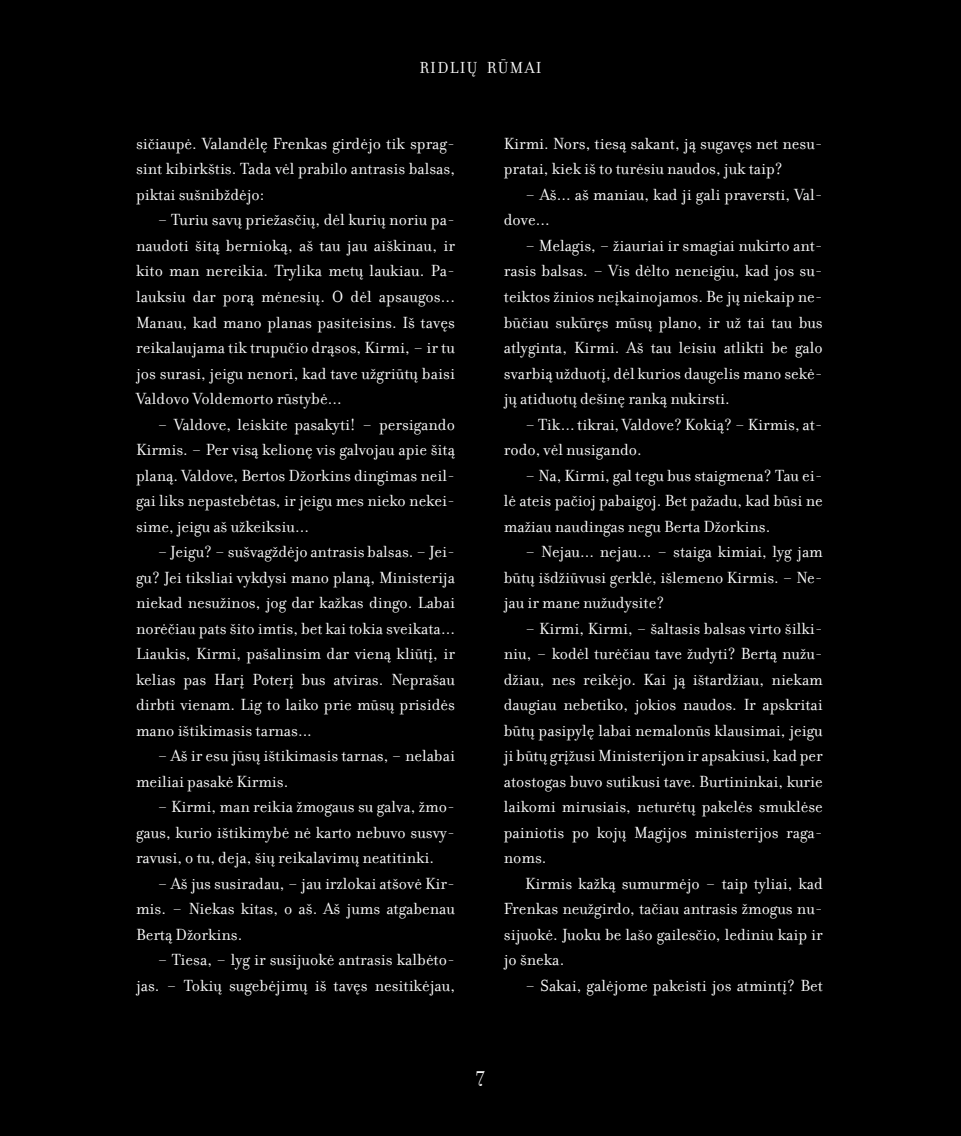
<style>
.page{position:relative;width:961px;height:1136px;background:#fff}
.page>*{position:absolute;margin:0;border:0;box-sizing:border-box;transform-origin:0 0}
.t1{font:22.5px "Filosofia";color:#fcfcfc}
.t2{font:17.4px/25.5px "Filosofia";color:#fcfcfc;text-align:justify}
.t3{font:17.25px "Filosofia OT Lining";letter-spacing:.075em;color:#fcfcfc}
</style>
<div class="page">
<div style="left:0;top:0;width:961px;height:1135px;background:#000"></div>
<p class="t3" style="left:419px;top:58px;width:124px">RIDLIŲ RŪMAI</p>
<p class="t2" style="left:136px;top:131px;width:320px">sičiaupė. Valandėlę Frenkas girdėjo tik sprag&shy;sint kibirkštis. Tada vėl prabilo antrasis balsas, piktai sušnibždėjo:</p>
<p class="t2" style="left:136px;top:207px;width:320px;text-indent:21px">– Turiu savų priežasčių, dėl kurių noriu pa&shy;naudoti šitą bernioką, aš tau jau aiškinau, ir kito man nereikia. Trylika metų laukiau. Pa&shy;lauksiu dar porą mėnesių. O dėl apsaugos...<br>Manau, kad mano planas pasiteisins. Iš tavęs reikalaujama tik trupučio drąsos, Kirmi, – ir tu jos surasi, jeigu nenori, kad tave užgriūtų baisi Valdovo Voldemorto rūstybė...</p>
<p class="t2" style="left:136px;top:411px;width:320px;text-indent:21px">– Valdove, leiskite pasakyti! – persigando Kirmis. – Per visą kelionę vis galvojau apie šitą planą. Valdove, Bertos Džorkins dingimas neil&shy;gai liks nepastebėtas, ir jeigu mes nieko nekei&shy;sime, jeigu aš užkeiksiu...</p>
<p class="t2" style="left:136px;top:539px;width:320px;text-indent:21px">– Jeigu? – sušvagždėjo antrasis balsas. – Jei&shy;gu? Jei tiksliai vykdysi mano planą, Ministerija niekad nesužinos, jog dar kažkas dingo. Labai norėčiau pats šito imtis, bet kai tokia sveikata...<br>Liaukis, Kirmi, pašalinsim dar vieną kliūtį, ir kelias pas Harį Poterį bus atviras. Neprašau dirbti vienam. Lig to laiko prie mūsų prisidės mano ištikimasis tarnas...</p>
<p class="t2" style="left:136px;top:743px;width:320px;text-indent:21px">– Aš ir esu jūsų ištikimasis tarnas, – nelabai meiliai pasakė Kirmis.</p>
<p class="t2" style="left:136px;top:794px;width:320px;text-indent:21px">– Kirmi, man reikia žmogaus su galva, žmo&shy;gaus, kurio ištikimybė nė karto nebuvo susvy&shy;ravusi, o tu, deja, šių reikalavimų neatitinki.</p>
<p class="t2" style="left:136px;top:870px;width:320px;text-indent:21px">– Aš jus susiradau, – jau irzlokai atšovė Kir&shy;mis. – Niekas kitas, o aš. Aš jums atgabenau Bertą Džorkins.</p>
<p class="t2" style="left:136px;top:947px;width:320px;text-align:right">– Tiesa, – lyg ir susijuokė antrasis kalbėto&shy;jas. – Tokių sugebėjimų iš tavęs nesitikėjau,</p>
<p class="t2" style="left:504px;top:131px;width:320px">Kirmi. Nors, tiesą sakant, ją sugavęs net nesu&shy;pratai, kiek iš to turėsiu naudos, juk taip?</p>
<p class="t2" style="left:504px;top:182px;width:320px;text-indent:21px">– Aš... aš maniau, kad ji gali praversti, Val&shy;dove...</p>
<p class="t2" style="left:504px;top:233px;width:320px;text-indent:21px">– Melagis, – žiauriai ir smagiai nukirto ant&shy;rasis balsas. – Vis dėlto neneigiu, kad jos su&shy;teiktos žinios neįkainojamos. Be jų niekaip ne&shy;būčiau sukūręs mūsų plano, ir už tai tau bus atlyginta, Kirmi. Aš tau leisiu atlikti be galo svarbią užduotį, dėl kurios daugelis mano sekė&shy;jų atiduotų dešinę ranką nukirsti.</p>
<p class="t2" style="left:504px;top:411px;width:320px;text-indent:21px">– Tik... tikrai, Valdove? Kokią? – Kirmis, at&shy;rodo, vėl nusigando.</p>
<p class="t2" style="left:504px;top:462px;width:320px;text-indent:21px">– Na, Kirmi, gal tegu bus staigmena? Tau ei&shy;lė ateis pačioj pabaigoj. Bet pažadu, kad būsi ne mažiau naudingas negu Berta Džorkins.</p>
<p class="t2" style="left:504px;top:539px;width:320px;text-indent:21px">– Nejau... nejau... – staiga kimiai, lyg jam būtų išdžiūvusi gerklė, išlemeno Kirmis. – Ne&shy;jau ir mane nužudysite?</p>
<p class="t2" style="left:504px;top:615px;width:320px;text-indent:21px">– Kirmi, Kirmi, – šaltasis balsas virto šilki&shy;niu, – kodėl turėčiau tave žudyti? Bertą nužu&shy;džiau, nes reikėjo. Kai ją ištardžiau, niekam daugiau nebetiko, jokios naudos. Ir apskritai būtų pasipylę labai nemalonūs klausimai, jeigu ji būtų grįžusi Ministerijon ir apsakiusi, kad per atostogas buvo sutikusi tave. Burtininkai, kurie laikomi mirusiais, neturėtų pakelės smuklėse painiotis po kojų Magijos ministerijos raga&shy;noms.</p>
<p class="t2" style="left:504px;top:870px;width:320px;text-indent:21px">Kirmis kažką sumurmėjo – taip tyliai, kad Frenkas neužgirdo, tačiau antrasis žmogus nu&shy;sijuokė. Juoku be lašo gailesčio, lediniu kaip ir jo šneka.</p>
<p class="t2" style="left:525px;top:972px;width:299px">– Sakai, galėjome pakeisti jos atmintį? Bet</p>
<p class="t1" style="left:476px;top:1059px;width:11px">7</p>
</div>
